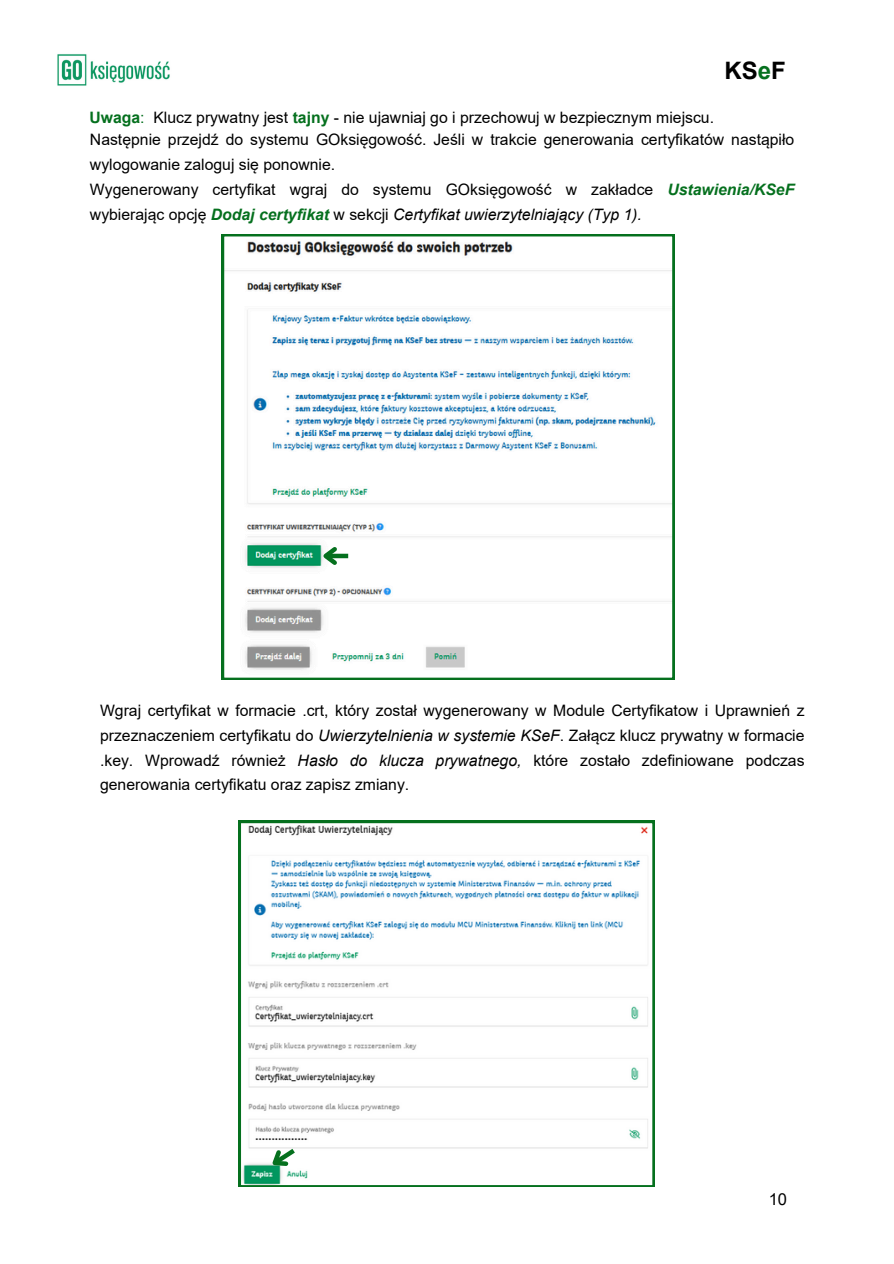
<style>
.page{position:relative;width:894px;height:1264px;background:#fff}
.page>*{position:absolute;margin:0;border:0;box-sizing:border-box;transform-origin:0 0}
.t1{font:700 24px "Arial";color:#000}
.t2{font:16.5px "Arial";color:#000}
.t3{font:15.75px/24.8px "Arial";color:#000}
.s1{color:#05701e}
.s2{font-weight:700;color:#05701e}
.s3{font-weight:700;font-style:italic;color:#05701e}
.s4{font-style:italic}
</style>
<div class="page">
<img style="left:57px;top:54px;width:113px;height:32px">
<svg style="left:222px;top:234px;width:452px;height:446px"></svg>
<div style="left:325px;top:553px;width:23px;height:5px;background:#05701e"></div>
<svg style="left:318px;top:543px;width:23px;height:26px"></svg>
<svg style="left:239px;top:821px;width:415px;height:365px"></svg>
<svg style="left:261px;top:1143px;width:39px;height:34px"></svg>
<h1 class="t1" style="left:724px;top:58px;width:63px">KS<span class="s1">e</span>F</h1>
<p class="t3" style="left:89px;top:107px;width:706px;line-height:22px"><span class="s2">Uwaga</span><span class="s1">:</span> Klucz prywatny jest <span class="s2">tajny</span> - nie ujawniaj go i przechowuj w bezpiecznym miejscu.<br>Następnie przejdź do systemu GOksięgowość. Jeśli w trakcie generowania certyfikatów nastąpiło</p>
<p class="t3" style="left:90px;top:152px;width:705px">wylogowanie zaloguj się ponownie.<br>Wygenerowany certyfikat wgraj do systemu GOksięgowość w zakładce <span class="s3">Ustawienia/KSeF </span>wybierając opcję <span class="s3">Dodaj certyfikat</span> w sekcji <span class="s4">Certyfikat uwierzytelniający (Typ 1).</span></p>
<p class="t3" style="left:100px;top:698px;width:705px;text-align:justify">Wgraj certyfikat w formacie .crt, który został wygenerowany w Module Certyfikatow i Uprawnień z przeznaczeniem certyfikatu do <span class="s4">Uwierzytelnienia w systemie KSeF</span>. Załącz klucz prywatny w formacie .key. Wprowadź również <span class="s4">Hasło do klucza prywatnego,</span> które zostało zdefiniowane podczas generowania certyfikatu oraz zapisz zmiany.</p>
<p class="t2" style="left:768px;top:1189px;width:20px">10</p>
</div>
